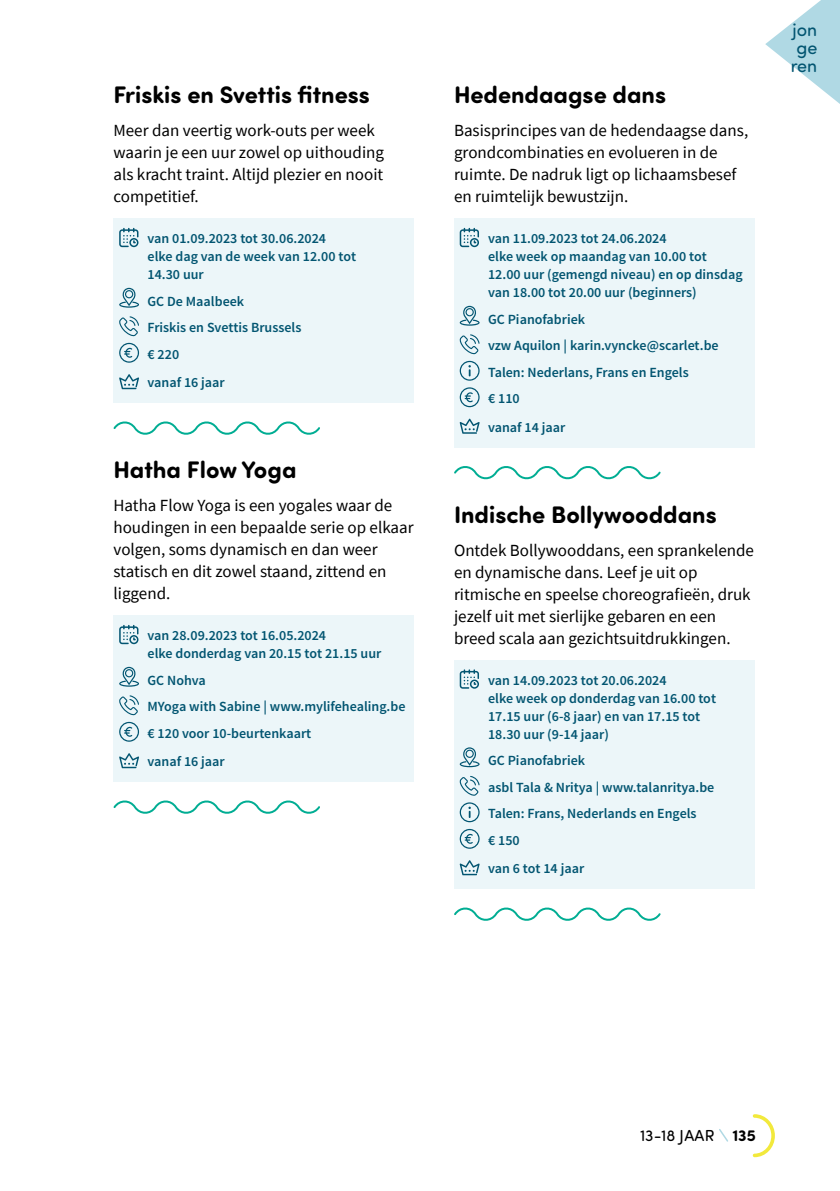
<style>
.page{position:relative;width:840px;height:1191px;background:#fff}
.page>*{position:absolute;margin:0;border:0;box-sizing:border-box;transform-origin:0 0}
.Titel{font:700 24px "Sofia Pro Soft";color:#000}
.t1{font:18px/18px "Sofia Pro Soft";color:#025571;text-align:center}
.Brochuretekst{font:17px/22px "Source Sans Pro";color:#000}
.t2{font:16px "Sofia Pro Soft";letter-spacing:.02em;color:#000}
.Body_kader{font:600 14px/18px "Source Sans Pro";color:#025571}
.s1{font-weight:700}
</style>
<div class="page">
<svg style="left:719px;top:1129px;width:9px;height:13px"></svg>
<svg style="left:752px;top:1114px;width:23px;height:44px"></svg>
<svg style="left:765px;top:0;width:74px;height:103px"></svg>
<div style="left:113px;top:218px;width:301px;height:76px;background:#ecf6f9"></div>
<div style="left:113px;top:281px;width:301px;height:39px;background:#ecf6f9"></div>
<div style="left:113px;top:307px;width:301px;height:40px;background:#ecf6f9"></div>
<div style="left:113px;top:334px;width:301px;height:39px;background:#ecf6f9"></div>
<div style="left:113px;top:360px;width:301px;height:43px;background:#ecf6f9"></div>
<div style="left:113px;top:615px;width:301px;height:58px;background:#ecf6f9"></div>
<div style="left:113px;top:660px;width:301px;height:39px;background:#ecf6f9"></div>
<div style="left:113px;top:686px;width:301px;height:40px;background:#ecf6f9"></div>
<div style="left:113px;top:713px;width:301px;height:39px;background:#ecf6f9"></div>
<div style="left:113px;top:739px;width:301px;height:43px;background:#ecf6f9"></div>
<svg style="left:119px;top:228px;width:19px;height:19px"></svg>
<svg style="left:119px;top:288px;width:20px;height:20px"></svg>
<svg style="left:119px;top:316px;width:20px;height:20px"></svg>
<svg style="left:119px;top:343px;width:20px;height:20px"></svg>
<svg style="left:119px;top:374px;width:20px;height:15px"></svg>
<svg style="left:113px;top:421px;width:207px;height:14px"></svg>
<svg style="left:119px;top:625px;width:19px;height:19px"></svg>
<svg style="left:119px;top:667px;width:20px;height:19px"></svg>
<svg style="left:119px;top:695px;width:20px;height:20px"></svg>
<svg style="left:119px;top:722px;width:20px;height:19px"></svg>
<svg style="left:119px;top:753px;width:20px;height:15px"></svg>
<svg style="left:113px;top:800px;width:207px;height:14px"></svg>
<div style="left:454px;top:218px;width:300px;height:94px;background:#ecf6f9"></div>
<div style="left:454px;top:299px;width:300px;height:39px;background:#ecf6f9"></div>
<div style="left:454px;top:325px;width:300px;height:40px;background:#ecf6f9"></div>
<div style="left:454px;top:352px;width:300px;height:39px;background:#ecf6f9"></div>
<div style="left:454px;top:378px;width:300px;height:40px;background:#ecf6f9"></div>
<div style="left:454px;top:405px;width:300px;height:42px;background:#ecf6f9"></div>
<div style="left:454px;top:660px;width:300px;height:93px;background:#ecf6f9"></div>
<div style="left:454px;top:740px;width:300px;height:40px;background:#ecf6f9"></div>
<div style="left:454px;top:767px;width:300px;height:39px;background:#ecf6f9"></div>
<div style="left:454px;top:793px;width:300px;height:40px;background:#ecf6f9"></div>
<div style="left:454px;top:820px;width:300px;height:39px;background:#ecf6f9"></div>
<div style="left:454px;top:846px;width:300px;height:43px;background:#ecf6f9"></div>
<svg style="left:459px;top:228px;width:19px;height:19px"></svg>
<svg style="left:459px;top:306px;width:20px;height:20px"></svg>
<svg style="left:459px;top:334px;width:20px;height:20px"></svg>
<svg style="left:459px;top:361px;width:20px;height:20px"></svg>
<svg style="left:459px;top:387px;width:20px;height:20px"></svg>
<svg style="left:459px;top:419px;width:20px;height:15px"></svg>
<svg style="left:454px;top:466px;width:207px;height:14px"></svg>
<svg style="left:459px;top:669px;width:19px;height:19px"></svg>
<svg style="left:459px;top:747px;width:20px;height:20px"></svg>
<svg style="left:459px;top:776px;width:20px;height:19px"></svg>
<svg style="left:459px;top:802px;width:20px;height:20px"></svg>
<svg style="left:459px;top:829px;width:20px;height:19px"></svg>
<svg style="left:459px;top:860px;width:20px;height:15px"></svg>
<svg style="left:454px;top:907px;width:207px;height:14px"></svg>
<h2 class="Titel" style="left:113px;top:77px;width:258px">Friskis en Svettis fitness</h2>
<p class="Brochuretekst" style="left:113px;top:120px;width:272px">Meer dan veertig work-outs per week waarin je een uur zowel op uithouding als kracht traint. Altijd plezier en nooit competitief.</p>
<p class="Body_kader" style="left:147px;top:230px;width:210px">van 01.09.2023 tot 30.06.2024<br>elke dag van de week van 12.00 tot<br>14.30 uur</p>
<p class="Body_kader" style="left:147px;top:292px;width:98px">GC De Maalbeek</p>
<p class="Body_kader" style="left:147px;top:319px;width:155px">Friskis en Svettis Brussels</p>
<p class="Body_kader" style="left:147px;top:345px;width:33px">€ 220</p>
<p class="Body_kader" style="left:147px;top:374px;width:79px">vanaf 16 jaar</p>
<h2 class="Titel" style="left:113px;top:452px;width:184px">Hatha Flow Yoga</h2>
<p class="Brochuretekst" style="left:113px;top:495px;width:301px">Hatha Flow Yoga is een yogales waar de houdingen in een bepaalde serie op elkaar volgen, soms dynamisch en dan weer statisch en dit zowel staand, zittend en liggend.</p>
<p class="Body_kader" style="left:147px;top:627px;width:235px">van 28.09.2023 tot 16.05.2024<br>elke donderdag van 20.15 tot 21.15 uur</p>
<p class="Body_kader" style="left:147px;top:671px;width:60px">GC Nohva</p>
<p class="Body_kader" style="left:147px;top:698px;width:259px">MYoga with Sabine | www.mylifehealing.be</p>
<p class="Body_kader" style="left:147px;top:724px;width:165px">€ 120 voor 10-beurtenkaart</p>
<p class="Body_kader" style="left:147px;top:753px;width:79px">vanaf 16 jaar</p>
<h2 class="Titel" style="left:454px;top:77px;width:213px">Hedendaagse dans</h2>
<p class="Brochuretekst" style="left:454px;top:120px;width:295px">Basisprincipes van de hedendaagse dans, grondcombinaties en evolueren in de ruimte. De nadruk ligt op lichaamsbesef en ruimtelijk bewustzijn.</p>
<p class="Body_kader" style="left:488px;top:230px;width:256px">van 11.09.2023 tot 24.06.2024<br>elke week op maandag van 10.00 tot 12.00 uur (gemengd niveau) en op dinsdag van 18.00 tot 20.00 uur (beginners)</p>
<p class="Body_kader" style="left:488px;top:310px;width:98px">GC Pianofabriek</p>
<p class="Body_kader" style="left:488px;top:337px;width:232px">vzw Aquilon | karin.vyncke@scarlet.be</p>
<p class="Body_kader" style="left:488px;top:363px;width:202px">Talen: Nederlans, Frans en Engels</p>
<p class="Body_kader" style="left:488px;top:390px;width:33px">€ 110</p>
<p class="Body_kader" style="left:488px;top:418px;width:79px">vanaf 14 jaar</p>
<h2 class="Titel" style="left:454px;top:497px;width:264px">Indische Bollywooddans</h2>
<p class="Brochuretekst" style="left:454px;top:539px;width:301px">Ontdek Bollywooddans, een sprankelende en dynamische dans. Leef je uit op ritmische en speelse choreografieën, druk jezelf uit met sierlijke gebaren en een breed scala aan gezichtsuitdrukkingen.</p>
<p class="Body_kader" style="left:488px;top:671px;width:229px">van 14.09.2023 tot 20.06.2024<br>elke week op donderdag van 16.00 tot<br>17.15 uur (6-8 jaar) en van 17.15 tot<br>18.30 uur (9-14 jaar)</p>
<p class="Body_kader" style="left:488px;top:752px;width:98px">GC Pianofabriek</p>
<p class="Body_kader" style="left:488px;top:778px;width:227px">asbl Tala &amp; Nritya | www.talanritya.be</p>
<p class="Body_kader" style="left:488px;top:805px;width:210px">Talen: Frans, Nederlands en Engels</p>
<p class="Body_kader" style="left:488px;top:831px;width:33px">€ 150</p>
<p class="Body_kader" style="left:488px;top:860px;width:98px">van 6 tot 14 jaar</p>
<p class="t1" style="left:790px;top:20px;width:28px">jon ge ren</p>
<p class="t2" style="left:639px;top:1124px;width:117px">13-18 JAAR <span class="s1">135</span></p>
</div>
